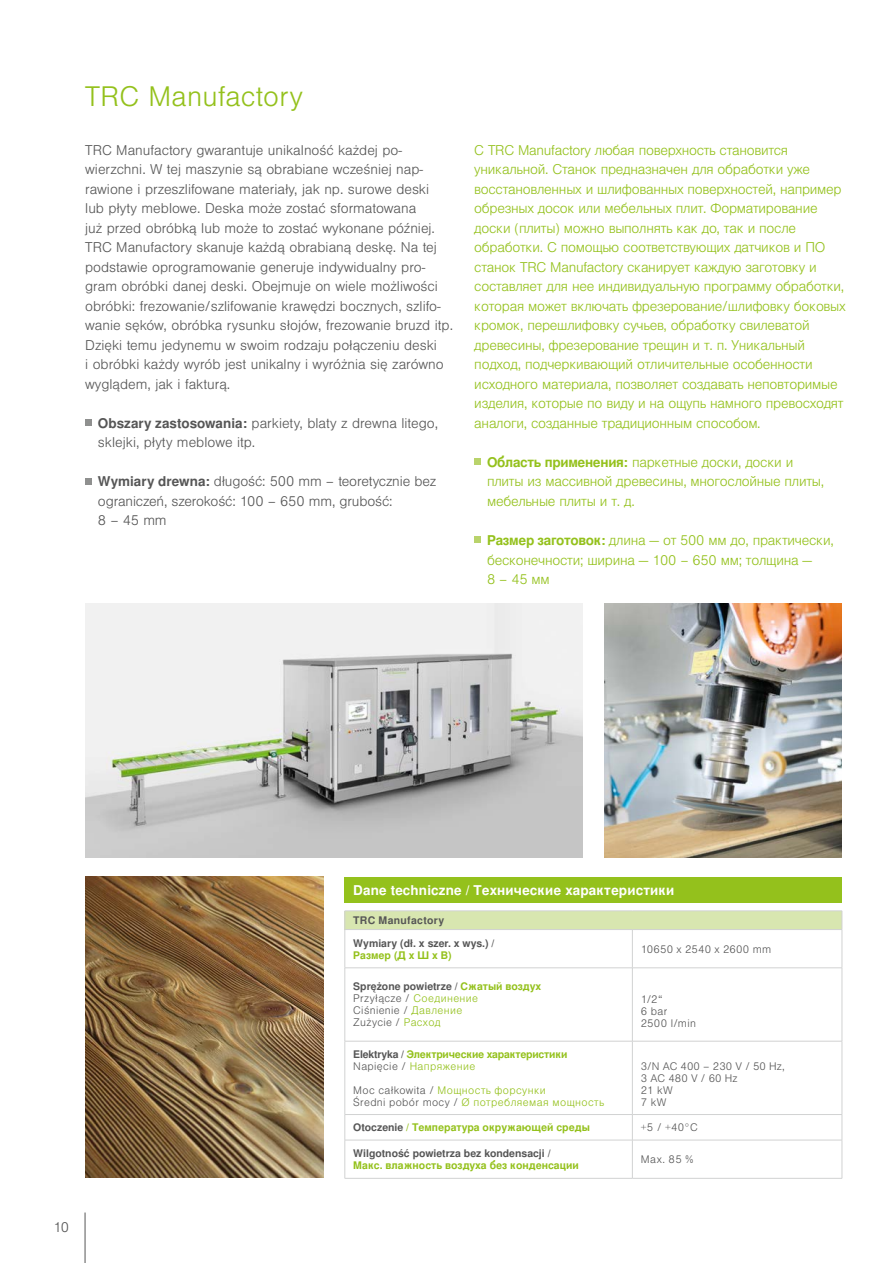
<style>
.page{position:relative;width:893px;height:1263px;background:#fff}
.page>*{position:absolute;margin:0;border:0;box-sizing:border-box;transform-origin:0 0}
.t1{font:300 27px "Nimbus San LOT";letter-spacing:.01em;color:#94c11c}
.t2{font:300 13.5px/19.5px "Nimbus San LOT";letter-spacing:-.02em;color:#94c11c}
.t3{font:300 13.5px/19.5px "Nimbus San LOT";color:#565656}
.t4{font:700 13.5px "Nimbus San LOT";letter-spacing:.01em;color:#fff}
.t5{font:300 10.5px/12px "Nimbus San LOT";letter-spacing:.03em;color:#565656}
.t6{font:700 10.5px "Nimbus San LOT";color:#94c11c}
.t7{font:300 10.5px/12px "Nimbus San LOT";letter-spacing:.035em;color:#94c11c}
.t8{font:700 10.5px/12px "Nimbus San LOT";letter-spacing:-.02em;color:#94c11c}
.t9{font:700 10.5px/22.5px "Nimbus San LOT";letter-spacing:.02em;color:#565656}
.t10{font:300 10.5px/12px "Nimbus San LOT";letter-spacing:.01em;color:#565656}
.t11{font:700 10.5px "Nimbus San LOT";color:#565656}
.s1{font-weight:700}
.s2{font-weight:700;color:#94c11c}
.s3{color:#94c11c}
.s4{color:#565656}
.s5{font-weight:300;color:#565656}
.s6{font-weight:300}
</style>
<div class="page">
<img style="left:85px;top:877px;width:238px;height:301px">
<hr style="left:85px;top:1212px;width:1px;height:51px;background:#565656">
<div style="left:345px;top:877px;width:497px;height:25px;background:#94c11c"></div>
<div style="left:345px;top:911px;width:497px;height:18px;background:#d8e6b0"></div>
<hr style="left:345px;top:910px;width:287px;height:1px;background:#d1d2d2">
<hr style="left:632px;top:910px;width:210px;height:1px;background:#d1d2d2">
<svg style="left:842px;top:911px;width:1px;height:18px"></svg>
<hr style="left:345px;top:930px;width:1px;height:38px;background:#d1d2d2">
<hr style="left:345px;top:929px;width:287px;height:1px;background:#d1d2d2">
<hr style="left:632px;top:930px;width:1px;height:38px;background:#d1d2d2">
<hr style="left:632px;top:929px;width:210px;height:1px;background:#d1d2d2">
<hr style="left:842px;top:930px;width:1px;height:38px;background:#d1d2d2">
<hr style="left:345px;top:968px;width:1px;height:73px;background:#d1d2d2">
<hr style="left:345px;top:967px;width:287px;height:1px;background:#d1d2d2">
<hr style="left:632px;top:968px;width:1px;height:73px;background:#d1d2d2">
<hr style="left:632px;top:967px;width:210px;height:1px;background:#d1d2d2">
<hr style="left:842px;top:968px;width:1px;height:73px;background:#d1d2d2">
<hr style="left:345px;top:1041px;width:1px;height:73px;background:#d1d2d2">
<hr style="left:345px;top:1041px;width:287px;height:1px;background:#d1d2d2">
<hr style="left:632px;top:1041px;width:1px;height:73px;background:#d1d2d2">
<hr style="left:632px;top:1041px;width:210px;height:1px;background:#d1d2d2">
<hr style="left:842px;top:1041px;width:1px;height:73px;background:#d1d2d2">
<svg style="left:345px;top:1115px;width:1px;height:25px"></svg>
<hr style="left:345px;top:1114px;width:287px;height:1px;background:#d1d2d2">
<svg style="left:632px;top:1115px;width:1px;height:25px"></svg>
<hr style="left:632px;top:1114px;width:210px;height:1px;background:#d1d2d2">
<svg style="left:842px;top:1115px;width:1px;height:25px"></svg>
<hr style="left:345px;top:1140px;width:1px;height:38px;background:#d1d2d2">
<hr style="left:345px;top:1140px;width:287px;height:1px;background:#d1d2d2">
<hr style="left:345px;top:1178px;width:287px;height:1px;background:#d1d2d2">
<hr style="left:632px;top:1140px;width:1px;height:38px;background:#d1d2d2">
<hr style="left:632px;top:1140px;width:210px;height:1px;background:#d1d2d2">
<hr style="left:842px;top:1140px;width:1px;height:38px;background:#d1d2d2">
<hr style="left:632px;top:1178px;width:210px;height:1px;background:#d1d2d2">
<img style="left:85px;top:603px;width:498px;height:254px">
<img style="left:604px;top:603px;width:238px;height:254px">
<div style="left:474px;top:459px;width:7px;height:6px;background:#b9d36b"></div>
<div style="left:474px;top:537px;width:7px;height:6px;background:#b9d36b"></div>
<div style="left:85px;top:419px;width:7px;height:7px;background:#8f908f"></div>
<div style="left:85px;top:478px;width:7px;height:6px;background:#8f908f"></div>
<h1 class="t1" style="left:85px;top:81px;width:219px">TRC Manufactory</h1>
<p class="t3" style="left:85px;top:140px;width:369px">TRC Manufactory gwarantuje unikalność każdej po&shy;wierzchni. W tej maszynie są obrabiane wcześniej nap&shy;rawione i przeszlifowane materiały, jak np. surowe deski<br>lub płyty meblowe. Deska może zostać sformatowana<br>już przed obróbką lub może to zostać wykonane później.<br>TRC Manufactory skanuje każdą obrabianą deskę. Na tej podstawie oprogramowanie generuje indywidualny pro&shy;gram obróbki danej deski. Obejmuje on wiele możliwości obróbki: frezowanie/szlifowanie krawędzi bocznych, szlifo&shy;wanie sęków, obróbka rysunku słojów, frezowanie bruzd itp.<br>Dzięki temu jedynemu w swoim rodzaju połączeniu deski<br>i obróbki każdy wyrób jest unikalny i wyróżnia się zarówno wyglądem, jak i fakturą.</p>
<p class="t3" style="left:98px;top:414px;width:342px"><span class="s1">Obszary zastosowania:</span> parkiety, blaty z drewna litego, sklejki, płyty meblowe itp.</p>
<p class="t3" style="left:98px;top:472px;width:340px"><span class="s1">Wymiary drewna:</span> długość: 500 mm – teoretycznie bez ograniczeń, szerokość: 100 – 650 mm, grubość:<br>8 – 45 mm</p>
<p class="t2" style="left:474px;top:140px;width:373px">С TRC Manufactory любая поверхность становится уникальной. Станок предназначен для обработки уже восстановленных и шлифованных поверхностей, например обрезных досок или мебельных плит. Форматирование доски (плиты) можно выполнять как до, так и после обработки. С помощью соответствующих датчиков и ПО станок TRC Manufactory сканирует каждую заготовку и составляет для нее индивидуальную программу обработки, которая может включать фрезерование/шлифовку боковых кромок, перешлифовку сучьев, обработку свилеватой древесины, фрезерование трещин и т. п. Уникальный подход, подчеркивающий отличительные особенности исходного материала, позволяет создавать неповторимые изделия, которые по виду и на ощупь намного превосходят аналоги, созданные традиционным способом.</p>
<p class="t2" style="left:487px;top:453px;width:339px"><span class="s1">Область применения:</span> паркетные доски, доски и плиты из массивной древесины, многослойные плиты, мебельные плиты и т. д.</p>
<p class="t2" style="left:487px;top:531px;width:348px"><span class="s1">Размер заготовок:</span> длина — от 500 мм до, практически, бесконечности; ширина — 100 – 650 мм; толщина —<br>8 – 45 мм</p>
<p class="t3" style="left:54px;top:1218px;width:17px">10</p>
<p class="t4" style="left:353px;top:882px;width:322px">Dane techniczne / Технические характеристики</p>
<p class="t9" style="left:353px;top:909px;width:143px">TRC Manufactory<br>Wymiary (dł. x szer. x wys.) /</p>
<p class="t6" style="left:353px;top:949px;width:100px">Размер (Д х Ш х В)</p>
<p class="t5" style="left:641px;top:943px;width:132px">10650 x 2540 x 2600 mm</p>
<p class="t5" style="left:353px;top:981px;width:189px"><span class="s1">Sprężone powietrze /</span> <span class="s2">Сжатый воздух<br></span>Przyłącze / <span class="s3">Соединение<br></span>Ciśnienie / <span class="s3">Давление<br></span>Zużycie / <span class="s3">Расход</span></p>
<p class="t8" style="left:353px;top:1048px;width:216px"><span class="s4">Elektryka /</span> Электрические характеристики<br><span class="s5">Napięcie /</span> <span class="s6">Напряжение</span></p>
<p class="t7" style="left:353px;top:1084px;width:252px"><span class="s4">Moc całkowita /</span> Мощность форсунки<br><span class="s4">Średni pobór mocy /</span> Ø потребляемая мощность</p>
<p class="t5" style="left:641px;top:993px;width:57px">1/2“<br>6 bar<br>2500 l/min</p>
<p class="t10" style="left:641px;top:1060px;width:145px">3/N AC 400 – 230 V / 50 Hz,<br>3 AC 480 V / 60 Hz<br>21 kW<br>7 kW</p>
<p class="t6" style="left:353px;top:1121px;width:238px"><span class="s4">Otoczenie</span> / Температура окружающей среды</p>
<p class="t5" style="left:641px;top:1122px;width:58px">+5 / +40°C</p>
<p class="t11" style="left:353px;top:1147px;width:199px">Wilgotność powietrza bez kondensacji /</p>
<p class="t6" style="left:353px;top:1159px;width:227px">Макс. влажность воздуха без конденсации</p>
<p class="t5" style="left:641px;top:1154px;width:54px">Max. 85 %</p>
</div>
